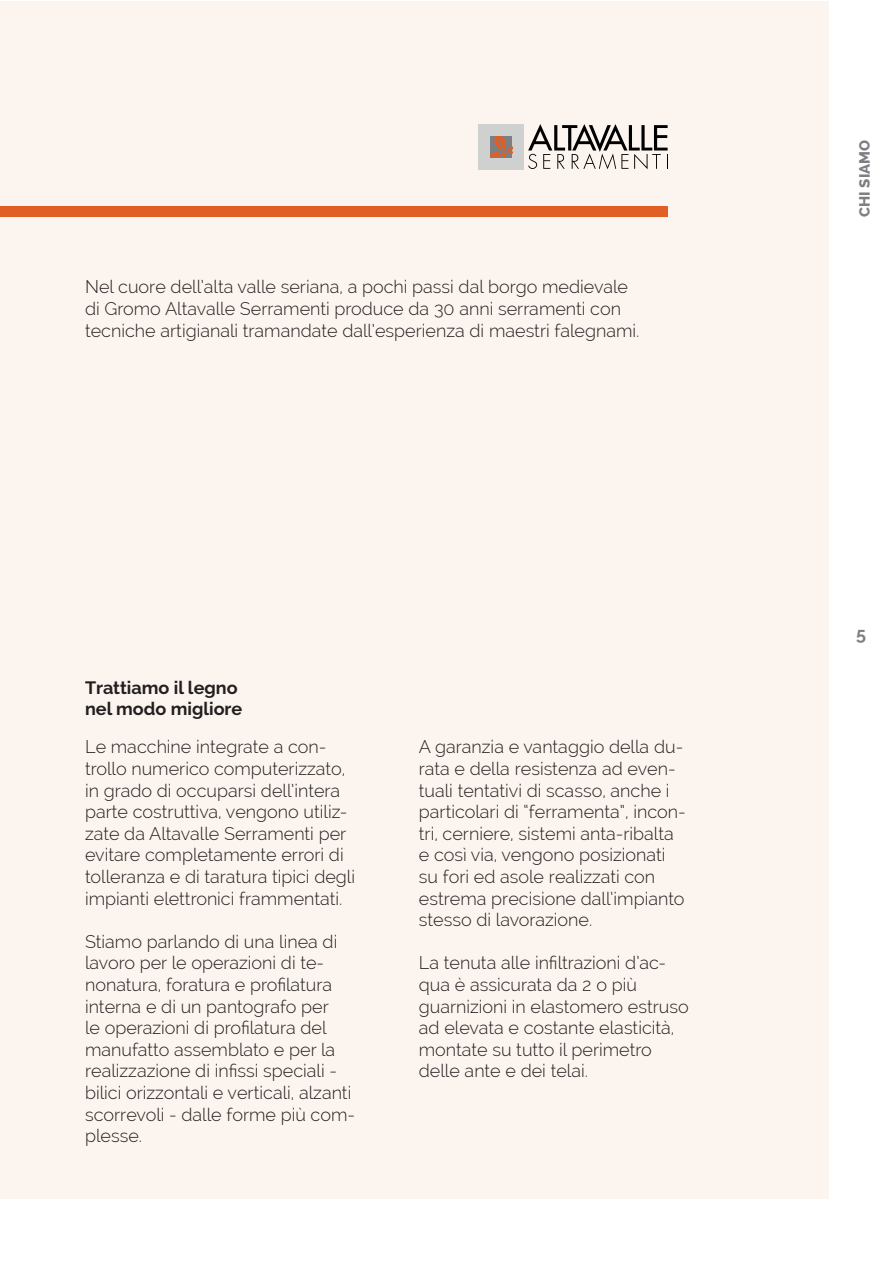
<style>
.page{position:relative;width:893px;height:1263px;background:#fff}
.page>*{position:absolute;margin:0;border:0;box-sizing:border-box;transform-origin:0 0}
.t1{font:300 18px/21.6px "Raleway";color:#231f20}
.t2{font:700 18px/21.6px "Raleway";color:#231f20}
.t3{font:700 18px "Raleway";color:#7d7f83}
.t4{font:800 15px "Raleway";color:#7d7f83}
</style>
<div class="page">
<div style="left:0;top:1px;width:828px;height:1197px;background:#fcf5ef"></div>
<div style="left:0;top:206px;width:668px;height:11px;background:#e15e25"></div>
<svg style="left:528px;top:124px;width:140px;height:45px"></svg>
<div style="left:479px;top:124px;width:45px;height:45px;background:#cfd1d0"></div>
<svg style="left:491px;top:136px;width:21px;height:22px"></svg>
<p class="t1" style="left:85px;top:276px;width:556px">Nel cuore dell’alta valle seriana, a pochi passi dal borgo medievale di Gromo Altavalle Serramenti produce da 30 anni serramenti con tecniche artigianali tramandate dall’esperienza di maestri falegnami.</p>
<p class="t2" style="left:85px;top:676px;width:159px">Trattiamo il legno nel modo migliore</p>
<p class="t1" style="left:85px;top:736px;width:272px">Le macchine integrate a con&shy;trollo numerico computerizzato, in grado di occuparsi dell’intera parte costruttiva, vengono utiliz&shy;zate da Altavalle Serramenti per evitare completamente errori di tolleranza e di taratura tipici degli impianti elettronici frammentati.</p>
<p class="t1" style="left:85px;top:930px;width:271px">Stiamo parlando di una linea di lavoro per le operazioni di te&shy;nonatura, foratura e profilatura interna e di un pantografo per<br>le operazioni di profilatura del manufatto assemblato e per la realizzazione di infissi speciali - bilici orizzontali e verticali, alzanti scorrevoli - dalle forme più com&shy;plesse.</p>
<p class="t1" style="left:419px;top:736px;width:268px">A garanzia e vantaggio della du&shy;rata e della resistenza ad even&shy;tuali tentativi di scasso, anche i particolari di “ferramenta”, incon&shy;tri, cerniere, sistemi anta-ribalta e così via, vengono posizionati su fori ed asole realizzati con estrema precisione dall’impianto stesso di lavorazione.</p>
<p class="t1" style="left:419px;top:952px;width:271px">La tenuta alle infiltrazioni d’ac&shy;qua è assicurata da 2 o più guarnizioni in elastomero estruso ad elevata e costante elasticità, montate su tutto il perimetro delle ante e dei telai.</p>
<p class="t4" style="left:856px;top:217px;width:78px;rotate:-90deg">CHI SIAMO</p>
<p class="t3" style="left:856px;top:623px;width:11px">5</p>
</div>
